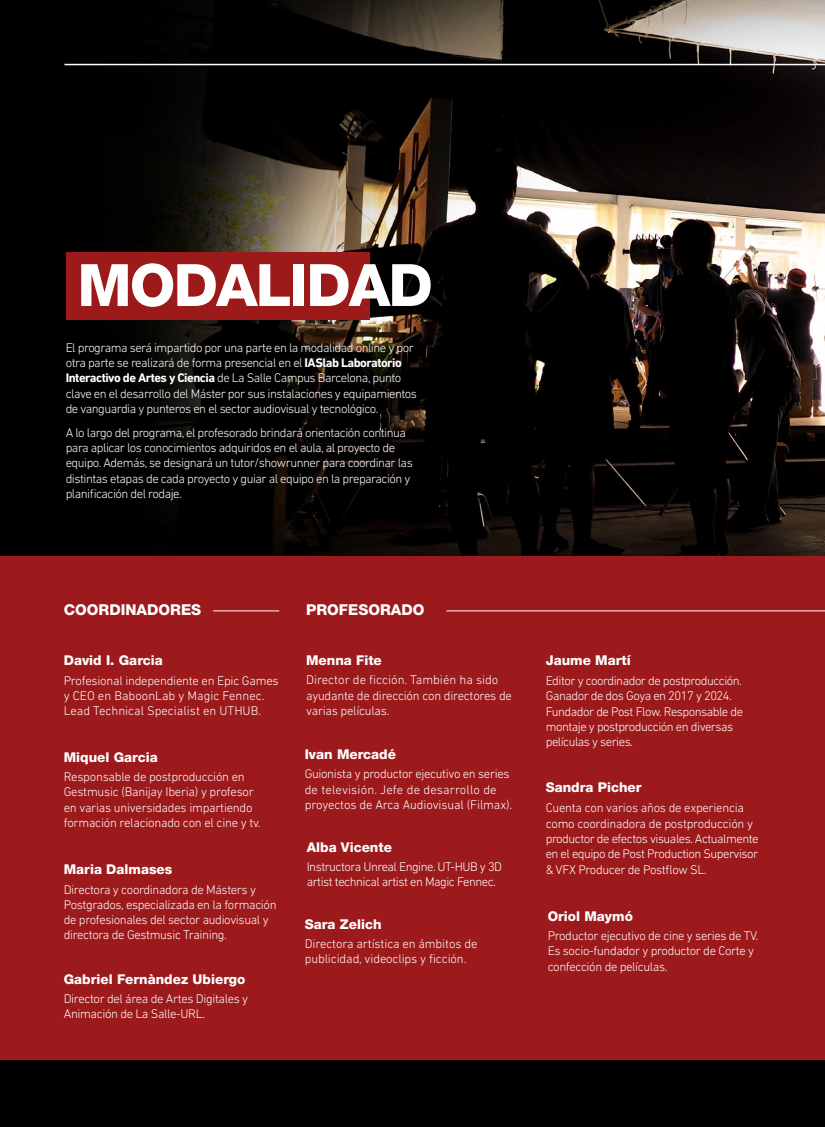
<style>
.page{position:relative;width:825px;height:1127px;background:#000}
.page>*{position:absolute;margin:0;border:0;box-sizing:border-box;transform-origin:0 0}
.t1{font:800 58.5px "Helvetica Neue LT Std";letter-spacing:-.03em;color:#fff}
.t2{font:800 15px "Helvetica Neue LT Std";color:#fff}
.t3{font:800 13.5px "Helvetica Neue LT Std";color:#fff}
.t4{font:300 12.75px/15.3px "DIN Next LT Pro";letter-spacing:-.04em;color:#fff}
.t5{font:300 12.75px/15.3px "DIN Next LT Pro";letter-spacing:-.02em;color:#fff}
.t6{font:300 12.75px/15.3px "DIN Next LT Pro";letter-spacing:-.01em;color:#fff}
.t7{font:300 12.75px/15.3px "DIN Next LT Pro";color:#fff}
.s1{font-weight:700}
</style>
<div class="page">
<img style="left:271px;top:0;width:554px;height:556px">
<svg style="left:64px;top:63px;width:761px;height:473px"></svg>
<div style="left:0;top:556px;width:825px;height:504px;background:#9d1a1c"></div>
<hr style="left:446px;top:610px;width:379px;height:1px;background:#fff">
<hr style="left:213px;top:610px;width:66px;height:1px;background:#fff">
<h1 class="t1" style="left:77px;top:250px;width:357px">MODALIDAD</h1>
<p class="t4" style="left:66px;top:339px;width:353px">El programa será impartido por una parte en la modalidad online y por otra parte se realizará de forma presencial en el <span class="s1">IASlab Laboratorio Interactivo de Artes y Ciencia</span> de La Salle Campus Barcelona, punto clave en el desarrollo del Máster por sus instalaciones y equipamientos de vanguardia y punteros en el sector audiovisual y tecnológico.</p>
<p class="t4" style="left:66px;top:424px;width:349px">A lo largo del programa, el profesorado brindará orientación continua para aplicar los conocimientos adquiridos en el aula, al proyecto de equipo. Además, se designará un tutor/showrunner para coordinar las distintas etapas de cada proyecto y guiar al equipo en la preparación y planificación del rodaje.</p>
<p class="t2" style="left:64px;top:600px;width:139px">COORDINADORES</p>
<p class="t2" style="left:306px;top:600px;width:120px">PROFESORADO</p>
<p class="t3" style="left:64px;top:653px;width:101px">David I. Garcia</p>
<p class="t7" style="left:64px;top:673px;width:216px">Profesional independiente en Epic Games y CEO en BaboonLab y Magic Fennec.<br>Lead Technical Specialist en UTHUB.</p>
<p class="t3" style="left:64px;top:749px;width:96px">Miquel Garcia</p>
<p class="t5" style="left:64px;top:769px;width:198px">Responsable de postproducción en Gestmusic (Banijay Iberia) y profesor en varias universidades impartiendo formación relacionado con el cine y tv.</p>
<p class="t3" style="left:64px;top:861px;width:110px">Maria Dalmases</p>
<p class="t4" style="left:64px;top:881px;width:214px">Directora y coordinadora de Másters y Postgrados, especializada en la formación de profesionales del sector audiovisual y directora de Gestmusic Training.</p>
<p class="t3" style="left:64px;top:971px;width:183px">Gabriel Fernàndez Ubiergo</p>
<p class="t4" style="left:64px;top:991px;width:186px">Director del área de Artes Digitales y<br>Animación de La Salle-URL.</p>
<p class="t3" style="left:306px;top:653px;width:77px">Menna Fite</p>
<p class="t5" style="left:306px;top:672px;width:207px">Director de ficción. También ha sido ayudante de dirección con directores de varias películas.</p>
<p class="t3" style="left:305px;top:746px;width:93px">Ivan Mercadé</p>
<p class="t6" style="left:305px;top:766px;width:209px">Guionista y productor ejecutivo en series de televisión. Jefe de desarrollo de proyectos de Arca Audiovisual (Filmax).</p>
<p class="t3" style="left:307px;top:839px;width:87px">Alba Vicente</p>
<p class="t4" style="left:307px;top:859px;width:197px">Instructora Unreal Engine. UT-HUB y 3D artist technical artist en Magic Fennec.</p>
<p class="t3" style="left:305px;top:916px;width:78px">Sara Zelich</p>
<p class="t6" style="left:305px;top:935px;width:174px">Directora artística en ámbitos de publicidad, videoclips y ficción.</p>
<p class="t3" style="left:546px;top:653px;width:87px">Jaume Martí</p>
<p class="t4" style="left:546px;top:673px;width:199px">Editor y coordinador de postproducción.<br>Ganador de dos Goya en 2017 y 2024.<br>Fundador de Post Flow. Responsable de montaje y postproducción en diversas películas y series.</p>
<p class="t3" style="left:546px;top:779px;width:97px">Sandra Picher</p>
<p class="t4" style="left:546px;top:800px;width:214px">Cuenta con varios años de experiencia como coordinadora de postproducción y productor de efectos visuales. Actualmente en el equipo de Post Production Supervisor &amp; VFX Producer de Postflow SL.</p>
<p class="t3" style="left:548px;top:908px;width:87px">Oriol Maymó</p>
<p class="t4" style="left:548px;top:928px;width:212px">Productor ejecutivo de cine y series de TV.<br>Es socio-fundador y productor de Corte y confección de películas.</p>
</div>
